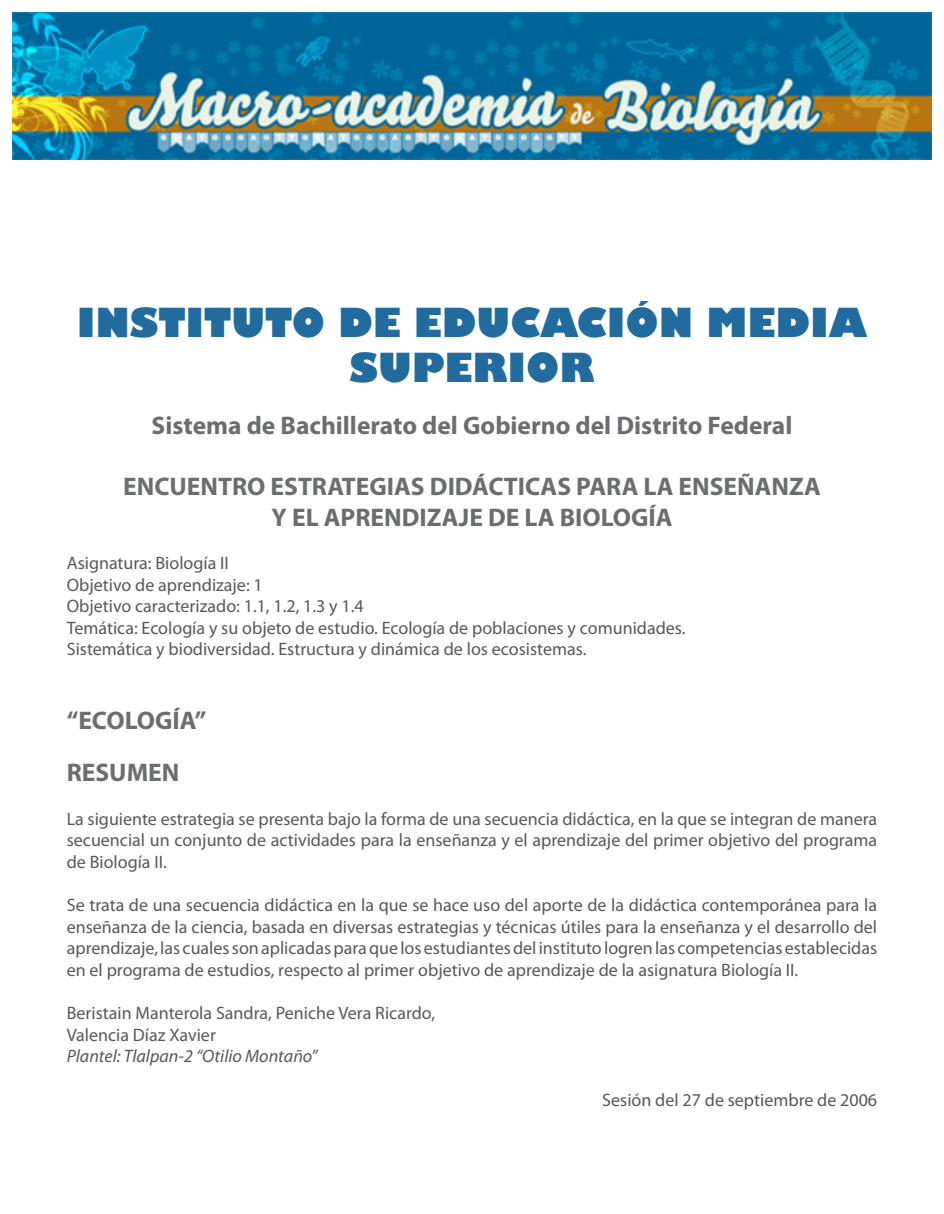
<style>
.page{position:relative;width:944px;height:1214px;background:#fff}
.page>*{position:absolute;margin:0;border:0;box-sizing:border-box;transform-origin:0 0}
.Título_1{font:800 39px/45px "Gill Sans";color:#216b9e;text-align:center}
.t1{font:700 25.5px "Myriad Pro";color:#6c6d70}
.t2{font:18px/21.6px "Myriad Pro";color:#57585a;text-align:justify}
.t3{font:italic 18px "Myriad Pro";color:#57585a}
</style>
<div class="page">
<img style="left:13px;top:13px;width:918px;height:147px">
<p class="Título_1" style="left:77px;top:302px;width:792px">INSTITUTO DE EDUCACIÓN MEDIA<br>SUPERIOR</p>
<p class="t1" style="left:152px;top:408px;width:642px">Sistema de Bachillerato del Gobierno del Distrito Federal</p>
<p class="t1" style="left:123px;top:470px;width:699px">ENCUENTRO ESTRATEGIAS DIDÁCTICAS PARA LA ENSEÑANZA</p>
<p class="t1" style="left:271px;top:500px;width:402px">Y EL APRENDIZAJE DE LA BIOLOGÍA</p>
<p class="t2" style="left:67px;top:552px;width:163px">Asignatura: Biología II</p>
<p class="t2" style="left:67px;top:573px;width:197px">Objetivo de aprendizaje: 1</p>
<p class="t2" style="left:67px;top:595px;width:298px">Objetivo caracterizado: 1.1, 1.2, 1.3 y 1.4</p>
<p class="t2" style="left:67px;top:616px;width:620px">Temática: Ecología y su objeto de estudio. Ecología de poblaciones y comunidades.</p>
<p class="t2" style="left:67px;top:638px;width:521px">Sistemática y biodiversidad. Estructura y dinámica de los ecosistemas.</p>
<p class="t1" style="left:67px;top:704px;width:141px">“ECOLOGÍA”</p>
<p class="t1" style="left:67px;top:756px;width:114px">RESUMEN</p>
<p class="t2" style="left:67px;top:807px;width:812px">La siguiente estrategia se presenta bajo la forma de una secuencia didáctica, en la que se integran de manera secuencial un conjunto de actividades para la enseñanza y el aprendizaje del primer objetivo del programa de Biología II.</p>
<p class="t2" style="left:67px;top:894px;width:812px">Se trata de una secuencia didáctica en la que se hace uso del aporte de la didáctica contemporánea para la enseñanza de la ciencia, basada en diversas estrategias y técnicas útiles para la enseñanza y el desarrollo del aprendizaje, las cuales son aplicadas para que los estudiantes del instituto logren las competencias establecidas en el programa de estudios, respecto al primer objetivo de aprendizaje de la asignatura Biología II.</p>
<p class="t2" style="left:67px;top:1002px;width:370px">Beristain Manterola Sandra, Peniche Vera Ricardo,</p>
<p class="t2" style="left:67px;top:1023px;width:151px">Valencia Díaz Xavier</p>
<p class="t3" style="left:67px;top:1045px;width:252px">Plantel: Tlalpan-2 “Otilio Montaño”</p>
<p class="t2" style="left:602px;top:1088px;width:276px">Sesión del 27 de septiembre de 2006</p>
</div>
